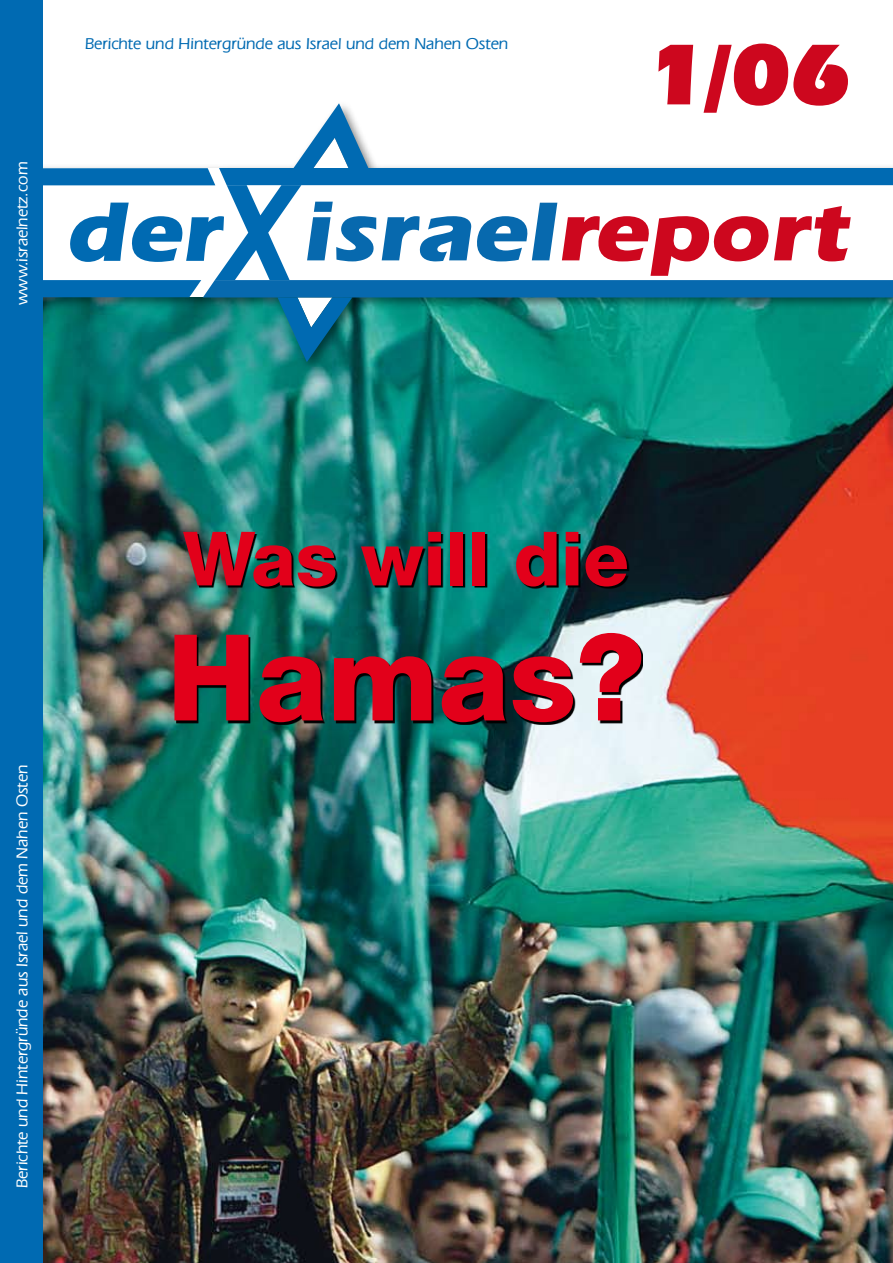
<style>
.page{position:relative;width:893px;height:1263px;background:#fff}
.page>*{position:absolute;margin:0;border:0;box-sizing:border-box;transform-origin:0 0}
.t1{font:800 120px "Helvetica Neue LT";color:#e2001a}
.t2{font:900 90px "Eras IT Cby BT";color:#cd071e}
.t3{font:800 75px "Helvetica Neue LT";color:#e2001a}
.t4{font:500 16.5px "Eras IT Cby BT";color:#fff}
.t5{font:500 16.5px "Eras IT Cby BT";color:#006ab2}
</style>
<div class="page">
<img style="left:43px;top:372px;width:850px;height:891px">
<div style="left:0;top:98px;width:893px;height:274px;background:#000;opacity:.5"></div>
<svg style="left:43px;top:103px;width:850px;height:259px"></svg>
<div style="left:0;top:0;width:43px;height:1263px;background:#006ab2"></div>
<img style="left:176px;top:534px;width:467px;height:190px">
<p class="t4" style="left:16px;top:305px;width:145px;rotate:-90deg">www.israelnetz.com</p>
<p class="t5" style="left:85px;top:37px;width:425px">Berichte und Hintergründe aus Israel und dem Nahen Osten</p>
<h2 class="t2" style="left:646px;top:41px;width:206px">1/06</h2>
<p class="t4" style="left:16px;top:1188px;width:425px;rotate:-90deg">Berichte und Hintergründe aus Israel und dem Nahen Osten</p>
<h3 class="t3" style="left:183px;top:516px;width:447px">Was will die</h3>
<h1 class="t1" style="left:167px;top:609px;width:479px">Hamas?</h1>
</div>
